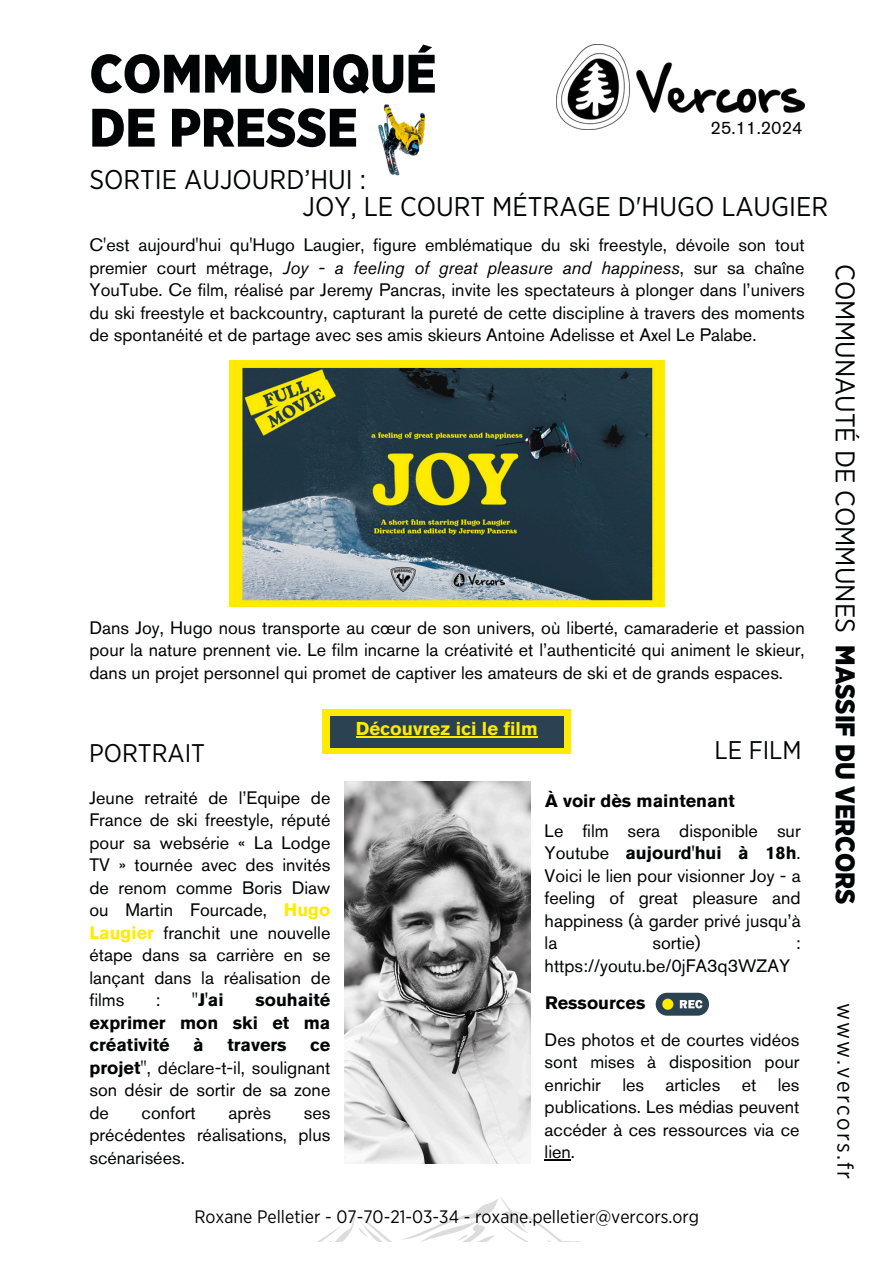
<style>
.page{position:relative;width:894px;height:1264px;background:#fff}
.page>*{position:absolute;margin:0;border:0;box-sizing:border-box;transform-origin:0 0}
.t1{font:900 54px/54px "Gotham Narrow";color:#000405}
.t2{font:27px/27px "Gotham Narrow";color:#000405}
.t3{font:900 27px "Gotham Narrow";color:#000405}
.t4{font:25.5px "Gotham Narrow";color:#000405}
.t5{font:22.5px "Gotham Narrow";letter-spacing:.1em;color:#000405}
.t6{font:700 18.6px "Akzidenz Grotesk Pro";color:#ffeb01}
.t7{font:18px/22.5px "Akzidenz Grotesk Pro";color:#000405;text-align:justify}
.t8{font:18px "Gotham Narrow";color:#000}
.t9{font:700 18px/22.5px "Akzidenz Grotesk Pro";color:#000405;text-align:justify}
.t10{font:700 18px "Akzidenz Grotesk Pro";color:#000}
.s1{font-style:italic}
.s2{font-weight:700;color:#ffeb01}
.s3{font-weight:400}
.s4{font-weight:700}
</style>
<div class="page">
<img style="left:556px;top:44px;width:248px;height:86px">
<img style="left:378px;top:104px;width:48px;height:72px">
<img style="left:344px;top:781px;width:186px;height:382px">
<svg style="left:319px;top:1197px;width:243px;height:44px"></svg>
<div style="left:322px;top:709px;width:249px;height:45px;background:#ffeb01"></div>
<div style="left:330px;top:715px;width:233px;height:32px;background:#2b4252"></div>
<img style="left:229px;top:361px;width:435px;height:245px">
<div style="left:655px;top:992px;width:53px;height:23px;background:#2b4252;border-radius:11px"></div>
<svg style="left:679px;top:1000px;width:23px;height:8px"></svg>
<div style="left:662px;top:998px;width:11px;height:11px;background:#fdeb01;border-radius:50%"></div>
<hr style="left:356px;top:736px;width:181px;height:1px;background:#ffeb01">
<svg style="left:544px;top:1159px;width:26px;height:1px"></svg>
<h2 class="t1" style="left:89px;top:49px;width:348px">COMMUNIQUÉ<br>DE PRESSE</h2>
<h4 class="t2" style="left:302px;top:167px;width:527px;text-indent:-213px">SORTIE AUJOURD’HUI :<br>JOY, LE COURT MÉTRAGE D'HUGO LAUGIER</h4>
<h5 class="t7" style="left:710px;top:118px;width:94px">25.11.2024</h5>
<p class="t7" style="left:89px;top:235px;width:716px">C'est aujourd'hui qu'Hugo Laugier, figure emblématique du ski freestyle, dévoile son tout premier court métrage, <span class="s1">Joy - a feeling of great pleasure and happiness</span>, sur sa chaîne YouTube. Ce film, réalisé par Jeremy Pancras, invite les spectateurs à plonger dans l’univers du ski freestyle et backcountry, capturant la pureté de cette discipline à travers des moments de spontanéité et de partage avec ses amis skieurs Antoine Adelisse et Axel Le Palabe.</p>
<p class="t7" style="left:89px;top:618px;width:716px">Dans Joy, Hugo nous transporte au cœur de son univers, où liberté, camaraderie et passion pour la nature prennent vie. Le film incarne la créativité et l’authenticité qui animent le skieur, dans un projet personnel qui promet de captiver les amateurs de ski et de grands espaces.</p>
<h3 class="t6" style="left:356px;top:721px;width:183px">Découvrez ici le film</h3>
<p class="t4" style="left:89px;top:741px;width:118px">PORTRAIT</p>
<p class="t4" style="left:714px;top:738px;width:89px">LE FILM</p>
<p class="t7" style="left:89px;top:788px;width:242px">Jeune retraité de l’Equipe de France de ski freestyle, réputé pour sa websérie « La Lodge TV » tournée avec des invités de renom comme Boris Diaw ou Martin Fourcade, <span class="s2">Hugo Laugier</span> franchit une nouvelle étape dans sa carrière en se lançant dans la réalisation de films</p>
<p class="t7" style="left:156px;top:990px;width:6px">:</p>
<p class="t9" style="left:192px;top:990px;width:33px"><span class="s3">"</span>J'ai</p>
<p class="t9" style="left:89px;top:990px;width:242px;text-indent:166px">souhaité exprimer mon ski et ma créativité</p>
<p class="t9" style="left:193px;top:1035px;width:12px">à</p>
<p class="t9" style="left:227px;top:1035px;width:61px">travers</p>
<p class="t7" style="left:89px;top:1035px;width:242px;text-indent:221px"><span class="s4">ce projet</span>", déclare-t-il, soulignant son désir de sortir de sa zone de</p>
<p class="t7" style="left:142px;top:1103px;width:56px">confort</p>
<p class="t7" style="left:228px;top:1103px;width:44px">après</p>
<p class="t7" style="left:89px;top:1103px;width:242px;text-indent:214px">ses précédentes réalisations, plus scénarisées.</p>
<p class="t10" style="left:545px;top:793px;width:191px">À voir dès maintenant</p>
<h5 class="t7" style="left:544px;top:821px;width:257px">Le film sera disponible sur Youtube <span class="s4">aujourd'hui à 18h</span>.<br>Voici le lien pour visionner Joy - a feeling of great pleasure and happiness (à garder privé jusqu’à la</h5>
<h5 class="t7" style="left:652px;top:933px;width:50px">sortie)</h5>
<h5 class="t7" style="left:795px;top:933px;width:6px">:</h5>
<h5 class="t7" style="left:544px;top:956px;width:247px">https://youtu.be/0jFA3q3WZAY</h5>
<h5 class="t10" style="left:545px;top:995px;width:102px">Ressources</h5>
<h3 class="t7" style="left:544px;top:1029px;width:256px">Des photos et de courtes vidéos sont mises à disposition pour enrichir les articles et les publications. Les médias peuvent accéder à ces ressources via ce lien.</h3>
<h3 class="t2" style="left:857px;top:264px;width:370px;rotate:90deg">COMMUNAUTÉ DE COMMUNES</h3>
<p class="t3" style="left:857px;top:645px;width:260px;rotate:90deg">MASSIF DU VERCORS</p>
<p class="t5" style="left:855px;top:1002px;width:178px;rotate:90deg">www.vercors.fr</p>
<p class="t8" style="left:194px;top:1208px;width:506px">Roxane Pelletier - 07-70-21-03-34 - roxane.pelletier@vercors.org</p>
</div>
